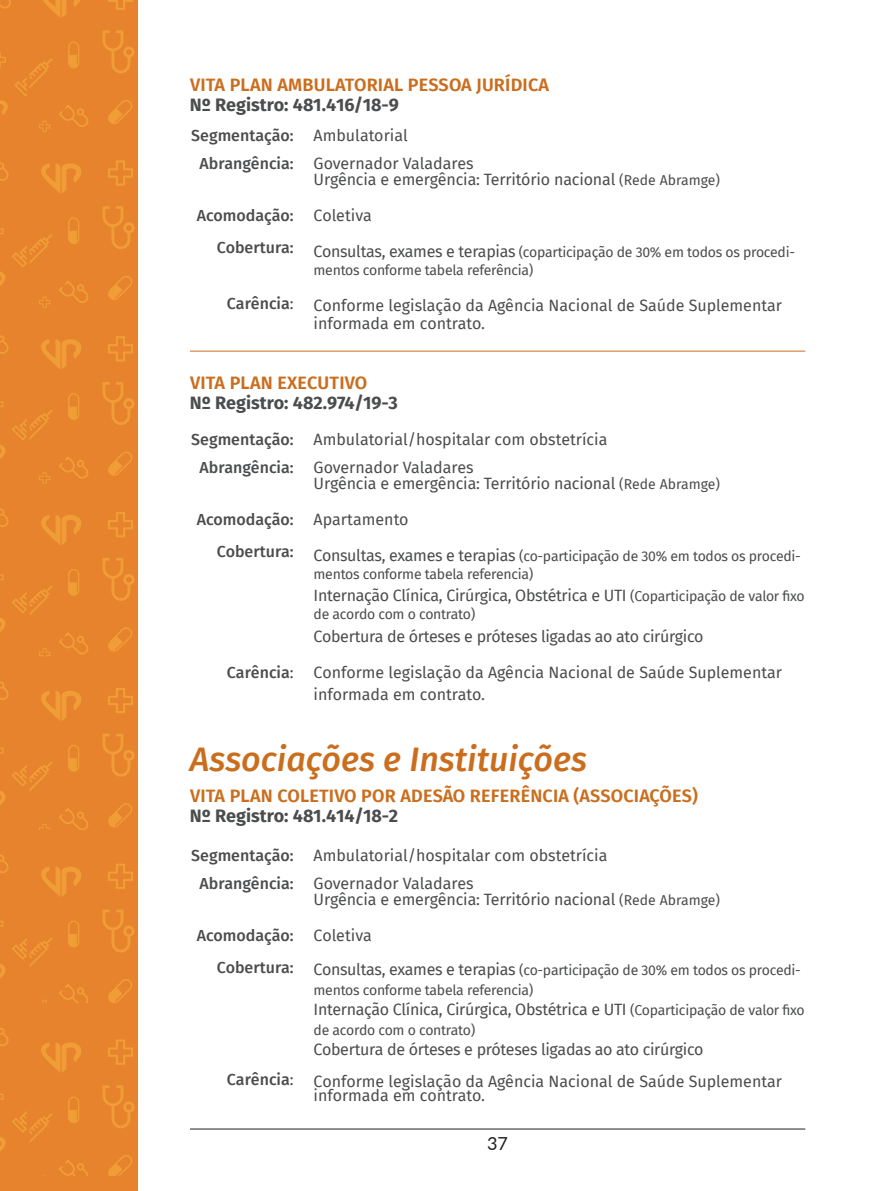
<style>
.page{position:relative;width:879px;height:1191px;background:#fff}
.page>*{position:absolute;margin:0;border:0;box-sizing:border-box;transform-origin:0 0}
.t1{font:italic 500 34px "Fira Sans";color:#ca6e1e}
.t2{font:600 18px "Fira Sans";letter-spacing:.01em;color:#ca6e1e}
.t3{font:700 18px "Fira Sans";color:#4b4c4d}
.t4{font:18px "Lato";color:#231f20}
.t5{font:16px/28px "Fira Sans";letter-spacing:-.01em;color:#4b4c4d}
.t6{font:500 16px/28px "Fira Sans";color:#4b4c4d;text-align:center}
.t7{font:14px/18px "Fira Sans";letter-spacing:-.02em;color:#4b4c4d}
.s1{font-weight:400}
.s2{font-size:14px}
.s3{font-size:16px}
</style>
<div class="page">
<hr style="left:190px;top:1128px;width:615px;height:1px;background:#231f20">
<div style="left:0;top:0;width:137px;height:1191px;background:#e7832c"></div>
<svg style="left:0;top:1094px;width:4px;height:6px"></svg>
<svg style="left:0;top:1028px;width:9px;height:18px"></svg>
<svg style="left:0;top:1137px;width:6px;height:14px"></svg>
<svg style="left:108px;top:1039px;width:25px;height:25px"></svg>
<svg style="left:12px;top:1111px;width:40px;height:32px"></svg>
<svg style="left:102px;top:1085px;width:33px;height:43px"></svg>
<svg style="left:59px;top:1160px;width:29px;height:15px"></svg>
<svg style="left:68px;top:1096px;width:11px;height:27px"></svg>
<svg style="left:108px;top:1155px;width:24px;height:20px"></svg>
<svg style="left:41px;top:1042px;width:40px;height:30px"></svg>
<svg style="left:0;top:921px;width:4px;height:6px"></svg>
<svg style="left:0;top:855px;width:9px;height:18px"></svg>
<svg style="left:0;top:964px;width:6px;height:14px"></svg>
<svg style="left:108px;top:864px;width:25px;height:25px"></svg>
<svg style="left:12px;top:937px;width:40px;height:30px"></svg>
<svg style="left:102px;top:909px;width:33px;height:43px"></svg>
<svg style="left:59px;top:984px;width:29px;height:18px"></svg>
<svg style="left:68px;top:921px;width:11px;height:26px"></svg>
<svg style="left:108px;top:979px;width:24px;height:23px"></svg>
<svg style="left:41px;top:867px;width:40px;height:29px"></svg>
<svg style="left:0;top:747px;width:4px;height:7px"></svg>
<svg style="left:0;top:682px;width:9px;height:18px"></svg>
<svg style="left:0;top:791px;width:6px;height:14px"></svg>
<svg style="left:108px;top:688px;width:25px;height:25px"></svg>
<svg style="left:39px;top:824px;width:11px;height:5px"></svg>
<svg style="left:12px;top:762px;width:40px;height:29px"></svg>
<svg style="left:102px;top:734px;width:33px;height:42px"></svg>
<svg style="left:59px;top:808px;width:29px;height:21px"></svg>
<svg style="left:68px;top:745px;width:11px;height:26px"></svg>
<svg style="left:108px;top:803px;width:24px;height:24px"></svg>
<svg style="left:41px;top:691px;width:40px;height:30px"></svg>
<svg style="left:0;top:574px;width:4px;height:6px"></svg>
<svg style="left:0;top:508px;width:9px;height:19px"></svg>
<svg style="left:0;top:618px;width:6px;height:14px"></svg>
<svg style="left:108px;top:512px;width:25px;height:25px"></svg>
<svg style="left:39px;top:648px;width:11px;height:8px"></svg>
<svg style="left:12px;top:586px;width:40px;height:29px"></svg>
<svg style="left:102px;top:558px;width:33px;height:43px"></svg>
<svg style="left:59px;top:632px;width:29px;height:22px"></svg>
<svg style="left:68px;top:569px;width:11px;height:27px"></svg>
<svg style="left:108px;top:627px;width:24px;height:24px"></svg>
<svg style="left:41px;top:515px;width:40px;height:30px"></svg>
<svg style="left:0;top:401px;width:4px;height:6px"></svg>
<svg style="left:0;top:335px;width:9px;height:19px"></svg>
<svg style="left:0;top:445px;width:6px;height:14px"></svg>
<svg style="left:108px;top:336px;width:25px;height:25px"></svg>
<svg style="left:39px;top:472px;width:11px;height:11px"></svg>
<svg style="left:12px;top:410px;width:40px;height:30px"></svg>
<svg style="left:102px;top:382px;width:33px;height:43px"></svg>
<svg style="left:59px;top:457px;width:29px;height:22px"></svg>
<svg style="left:68px;top:393px;width:11px;height:27px"></svg>
<svg style="left:108px;top:451px;width:24px;height:25px"></svg>
<svg style="left:41px;top:339px;width:40px;height:30px"></svg>
<svg style="left:0;top:228px;width:4px;height:6px"></svg>
<svg style="left:0;top:162px;width:9px;height:19px"></svg>
<svg style="left:0;top:271px;width:6px;height:15px"></svg>
<svg style="left:108px;top:160px;width:25px;height:26px"></svg>
<svg style="left:39px;top:296px;width:11px;height:12px"></svg>
<svg style="left:12px;top:234px;width:40px;height:33px"></svg>
<svg style="left:102px;top:206px;width:33px;height:43px"></svg>
<svg style="left:59px;top:281px;width:29px;height:22px"></svg>
<svg style="left:68px;top:217px;width:11px;height:27px"></svg>
<svg style="left:108px;top:276px;width:24px;height:24px"></svg>
<svg style="left:41px;top:163px;width:40px;height:30px"></svg>
<svg style="left:0;top:52px;width:6px;height:16px"></svg>
<svg style="left:0;top:0;width:11px;height:9px"></svg>
<svg style="left:0;top:100px;width:8px;height:15px"></svg>
<svg style="left:108px;top:0;width:25px;height:10px"></svg>
<svg style="left:39px;top:121px;width:11px;height:11px"></svg>
<svg style="left:14px;top:58px;width:38px;height:38px"></svg>
<svg style="left:102px;top:30px;width:33px;height:43px"></svg>
<svg style="left:59px;top:105px;width:29px;height:22px"></svg>
<svg style="left:68px;top:41px;width:11px;height:27px"></svg>
<svg style="left:108px;top:100px;width:24px;height:24px"></svg>
<svg style="left:43px;top:0;width:37px;height:17px"></svg>
<hr style="left:190px;top:350px;width:615px;height:1px;background:#ca6e1e">
<p class="t2" style="left:190px;top:69px;width:360px">VITA PLAN AMBULATORIAL PESSOA JURÍDICA</p>
<p class="t3" style="left:190px;top:89px;width:210px">Nº Registro: 481.416/18-9</p>
<p class="t6" style="left:191px;top:120px;width:104px">Segmentação:<br>Abrangência:</p>
<p class="t6" style="left:197px;top:198px;width:98px;line-height:32px;text-align:right">Acomodação:<br>Cobertura:</p>
<p class="t6" style="left:227px;top:288px;width:68px">Carência<span class="s1">:</span></p>
<p class="t5" style="left:314px;top:121px;width:162px">Ambulatorial<br>Governador Valadares</p>
<p class="t5" style="left:314px;top:165px;width:408px">Urgência e emergência: Território nacional <span class="s2">(Rede Abramge)</span></p>
<p class="t5" style="left:314px;top:201px;width:60px">Coletiva</p>
<p class="t7" style="left:314px;top:243px;width:483px"><span class="s3">Consultas, exames e terapias</span> (coparticipação de 30% em todos os procedi&shy;mentos conforme tabela referência)</p>
<p class="t5" style="left:314px;top:296px;width:470px;line-height:18px">Conforme legislação da Agência Nacional de Saúde Suplementar informada em contrato.</p>
<p class="t2" style="left:190px;top:367px;width:179px">VITA PLAN EXECUTIVO</p>
<p class="t3" style="left:190px;top:387px;width:209px">Nº Registro: 482.974/19-3</p>
<p class="t6" style="left:191px;top:425px;width:104px">Segmentação:<br>Abrangência:</p>
<p class="t6" style="left:197px;top:503px;width:98px;line-height:32px;text-align:right">Acomodação:<br>Cobertura:</p>
<p class="t6" style="left:227px;top:657px;width:68px">Carência<span class="s1">:</span></p>
<p class="t5" style="left:314px;top:425px;width:295px">Ambulatorial/hospitalar com obstetrícia<br>Governador Valadares</p>
<p class="t5" style="left:314px;top:469px;width:408px">Urgência e emergência: Território nacional <span class="s2">(Rede Abramge)</span></p>
<p class="t5" style="left:314px;top:505px;width:97px">Apartamento</p>
<p class="t7" style="left:314px;top:547px;width:489px"><span class="s3">Consultas, exames e terapias</span> (co-participação de 30% em todos os procedi&shy;mentos conforme tabela referencia)</p>
<p class="t5" style="left:314px;top:581px;width:492px">Internação Clínica, Cirúrgica, Obstétrica e UTI <span class="s2">(Coparticipação de valor fixo</span></p>
<p class="t7" style="left:314px;top:605px;width:163px">de acordo com o contrato)</p>
<p class="t5" style="left:314px;top:621px;width:391px">Cobertura de órteses e próteses ligadas ao ato cirúrgico</p>
<p class="t5" style="left:314px;top:660px;width:470px;line-height:22px">Conforme legislação da Agência Nacional de Saúde Suplementar informada em contrato.</p>
<h1 class="t1" style="left:190px;top:731px;width:399px">Associações e Instituições</h1>
<p class="t2" style="left:190px;top:781px;width:509px">VITA PLAN COLETIVO POR ADESÃO REFERÊNCIA (ASSOCIAÇÕES)</p>
<p class="t3" style="left:190px;top:800px;width:210px">Nº Registro: 481.414/18-2</p>
<p class="t6" style="left:191px;top:840px;width:104px">Segmentação:<br>Abrangência:</p>
<p class="t6" style="left:197px;top:918px;width:98px;line-height:32px;text-align:right">Acomodação:<br>Cobertura:</p>
<p class="t6" style="left:227px;top:1064px;width:68px">Carência<span class="s1">:</span></p>
<p class="t5" style="left:314px;top:840px;width:295px">Ambulatorial/hospitalar com obstetrícia<br>Governador Valadares</p>
<p class="t5" style="left:314px;top:884px;width:408px">Urgência e emergência: Território nacional <span class="s2">(Rede Abramge)</span></p>
<p class="t5" style="left:314px;top:920px;width:60px">Coletiva</p>
<p class="t7" style="left:314px;top:959px;width:489px;line-height:20px"><span class="s3">Consultas, exames e terapias</span> (co-participação de 30% em todos os procedi&shy;mentos conforme tabela referencia)</p>
<p class="t5" style="left:314px;top:994px;width:492px">Internação Clínica, Cirúrgica, Obstétrica e UTI <span class="s2">(Coparticipação de valor fixo</span></p>
<p class="t7" style="left:314px;top:1020px;width:163px">de acordo com o contrato)</p>
<p class="t5" style="left:314px;top:1032px;width:470px;line-height:32px">Cobertura de órteses e próteses ligadas ao ato cirúrgico<br>Conforme legislação da Agência Nacional de Saúde Suplementar</p>
<p class="t5" style="left:314px;top:1080px;width:173px">informada em contrato.</p>
<p class="t4" style="left:487px;top:1130px;width:22px">37</p>
</div>
